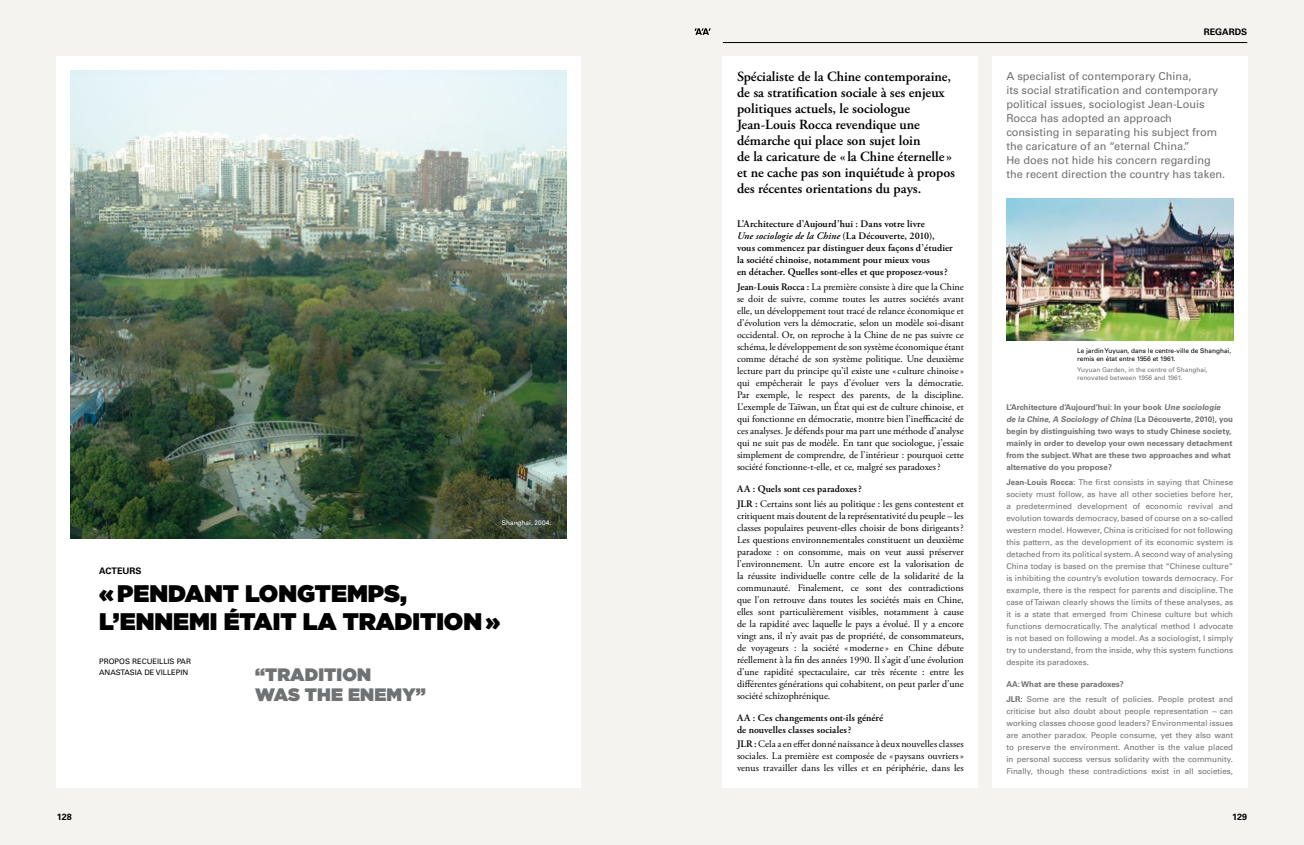
<style>
.page{position:relative;width:1304px;height:845px;background:#fff}
.page>*{position:absolute;margin:0;border:0;box-sizing:border-box;transform-origin:0 0}
.t1{font:900 24px/28px "Gotham";color:#000}
.t2{font:900 18px "Gotham";color:#707172}
.t3{font:600 14px/16px "Adobe Garamond Pro";color:#000}
.t4{font:11px/14px "Univers LT Std";color:#707172}
.t5{font:10px/12px "Adobe Garamond Pro";color:#000;text-align:justify}
.t6{font:600 10px/12px "Adobe Garamond Pro";letter-spacing:.005em;color:#000}
.t7{font:700 9px "Univers LT Std";color:#000}
.t8{font:8px/12px "Univers LT Std";color:#707172;text-align:justify}
.t9{font:700 8px/12px "Univers LT Std";color:#707172}
.t10{font:7.5px/11px "Univers LT Std";color:#000}
.t11{font:6.5px/8px "Univers LT Std";color:#000}
.t12{font:6.5px/8px "Univers LT Std";color:#707172}
.t13{font:6.5px "Univers LT Std";color:#fff}
.s1{font-style:italic}
.s2{font-weight:600}
.s3{font-weight:700}
</style>
<div class="page">
<div style="left:652px;top:0;width:652px;height:845px;background:#f4f3f0"></div>
<hr style="left:723px;top:42px;width:524px;height:1px;background:#000">
<svg style="left:694px;top:28px;width:17px;height:7px"></svg>
<div style="left:0;top:0;width:652px;height:845px;background:#f4f3f0"></div>
<div style="left:57px;top:57px;width:524px;height:731px;background:#fff"></div>
<img style="left:71px;top:71px;width:496px;height:468px">
<div style="left:723px;top:57px;width:255px;height:731px;background:#fff"></div>
<div style="left:992px;top:57px;width:255px;height:731px;background:#fff"></div>
<img style="left:1006px;top:198px;width:227px;height:142px">
<p class="t13" style="left:502px;top:518px;width:51px">Shanghai, 2004.</p>
<p class="t7" style="left:99px;top:565px;width:44px">Acteu rs</p>
<h1 class="t1" style="left:99px;top:579px;width:402px">« PENDANT LONGTEMPS,<br>L’ENNEMI ÉTAIT LA TRADITION »</h1>
<p class="t10" style="left:99px;top:655px;width:93px">Propos recuei llis par<br>Anastasia de Vi llepi n</p>
<h2 class="t2" style="left:255px;top:661px;width:23px">“TRADITI</h2>
<h2 class="t2" style="left:342px;top:661px;width:29px">ON</h2>
<h2 class="t2" style="left:255px;top:681px;width:64px">WAS THE</h2>
<h2 class="t2" style="left:348px;top:681px;width:15px">ENEM</h2>
<h2 class="t2" style="left:402px;top:681px;width:25px">Y”</h2>
<p class="t7" style="left:57px;top:812px;width:17px">128</p>
<p class="t7" style="left:1204px;top:26px;width:45px">regards</p>
<p class="t3" style="left:737px;top:69px;width:220px">Spécialiste de la Chine contemporaine, de sa stratification sociale à ses enjeux politiques actuels, le sociologue Jean-Louis Rocca revendique une démarche qui place son sujet loin<br>de la caricature de « la Chine éternelle » et ne cache pas son inquiétude à propos des récentes orientations du pays.</p>
<p class="t4" style="left:1006px;top:69px;width:221px">A specialist of contemporary China,<br>its social stratification and contemporary political issues, sociologist Jean‑Louis Rocca has adopted an approach consisting in separating his subject from the caricature of an “eternal China.”<br>He does not hide his concern regarding the recent direction the country has taken.</p>
<p class="t6" style="left:737px;top:218px;width:217px">L’Architecture d’Aujourd’hui : Dans votre livre<br><span class="s1">Une sociologie de la Chine</span> (La Découverte, 2010), vous commencez par distinguer deux façons d’étudier la société chinoise, notamment pour mieux vous<br>en détacher. Quelles sont-elles et que proposez-vous?</p>
<p class="t5" style="left:737px;top:281px;width:228px"><span class="s2">Jean-Louis Rocca :</span> La première consiste à dire que la Chine se doit de suivre, comme toutes les autres sociétés avant elle, un développement tout tracé de relance économique et d’évolution vers la démocratie, selon un modèle soi-disant occidental. Or, on reproche à la Chine de ne pas suivre ce schéma, le développement de son système économique étant comme détaché de son système politique. Une deuxième lecture part du principe qu’il existe une « culture chinoise» qui empêcherait le pays d’évoluer vers la démocratie.<br>Par exemple, le respect des parents, de la discipline.<br>L’exemple de Taïwan, un État qui est de culture chinoise, et qui fonctionne en démocratie, montre bien l’inefficacité de ces analyses. Je défends pour ma part une méthode d’analyse qui ne suit pas de modèle. En tant que sociologue, j’essaie simplement de comprendre<span class="s1">,</span> de l’intérieur : pourquoi cette société fonctionne-t-elle, et ce, malgré ses paradoxes?</p>
<p class="t5" style="left:737px;top:481px;width:228px;line-height:14.8px"><span class="s2">AA : Quels sont ces paradoxes?<br>JLR :</span> Certains sont liés au politique : les gens contestent et</p>
<p class="t5" style="left:737px;top:510px;width:228px">critiquent mais doutent de la représentativité du peuple – les classes populaires peuvent-elles choisir de bons dirigeants?<br>Les questions environnementales constituent un deuxième paradoxe : on consomme, mais on veut aussi préserver l’environnement. Un autre encore est la valorisation de la réussite individuelle contre celle de la solidarité de la communauté. Finalement, ce sont des contradictions que l’on retrouve dans toutes les sociétés mais en Chine, elles sont particulièrement visibles, notamment à cause de la rapidité avec laquelle le pays a évolué. Il y a encore vingt ans, il n’y avait pas de propriété, de consommateurs, de voyageurs : la société «moderne» en Chine débute réellement à la fin des années 1990. Il s’agit d’une évolution d’une rapidité spectaculaire, car très récente : entre les différentes générations qui cohabitent, on peut parler d’une société schizophrénique.</p>
<p class="t6" style="left:737px;top:711px;width:148px">AA : Ces changements ont-ils généré de nouvelles classes sociales?</p>
<p class="t5" style="left:737px;top:738px;width:228px"><span class="s2">JLR:</span> Cela a en effet donné naissance à deux nouvelles classes sociales. La première est composée de «paysans ouvriers» venus travailler dans les villes et en périphérie, dans les</p>
<p class="t11" style="left:1077px;top:347px;width:156px">Le jardin Yuyuan, dans le centre-ville de Shanghai, remis en état entre 1956 et 1961.</p>
<p class="t12" style="left:1077px;top:366px;width:132px">Yuyuan Garden, in the centre of Shanghai, renovated between 1956 and 1961.</p>
<p class="t9" style="left:1006px;top:401px;width:228px">L’Architecture d’Aujourd’hui: In your book Une sociologie de la Chine, A Sociology of China (La D écouverte, 2010), you begin by distinguishing two ways to study Chinese society, mainly in order to develop your own necessary detachment from the subject. What are these two approaches and what alternative do you propose?</p>
<p class="t8" style="left:1006px;top:476px;width:228px"><span class="s3">Jean-Louis Rocca:</span> The first consists in saying that Chinese society must follow, as have all other societies before her, a predetermined development of economic revival and evolution towards democracy, based of course on a so-called western model. However, China is criticised for not following this pattern, as the development of its economic system is detached from its political system. A second way of analysing China today is based on the premise that “Chinese culture” is inhibiting the country’s evolution towards democracy. For example, there is the respect for parents and discipline. The case of Taiwan clearly shows the limits of these analyses, as it is a state that emerged from Chinese culture but which functions democratically. The analytical method I advocate is not based on following a model. As a sociologist, I simply try to understand, from the inside, why this system functions despite its paradoxes.</p>
<p class="t8" style="left:1006px;top:676px;width:228px;line-height:14.8px"><span class="s3">AA: What are these paradoxes?<br>JLR:</span> Some are the result of policies. People protest and</p>
<p class="t8" style="left:1006px;top:705px;width:228px">criticise but also doubt about people representation – can working classes choose good leaders? Environmental issues are another paradox. People consume, yet they also want to preserve the environment. Another is the value placed in personal success versus solidarity with the community.<br>Finally, though these contradictions exist in all societies,</p>
<p class="t7" style="left:1232px;top:812px;width:17px">129</p>
</div>
